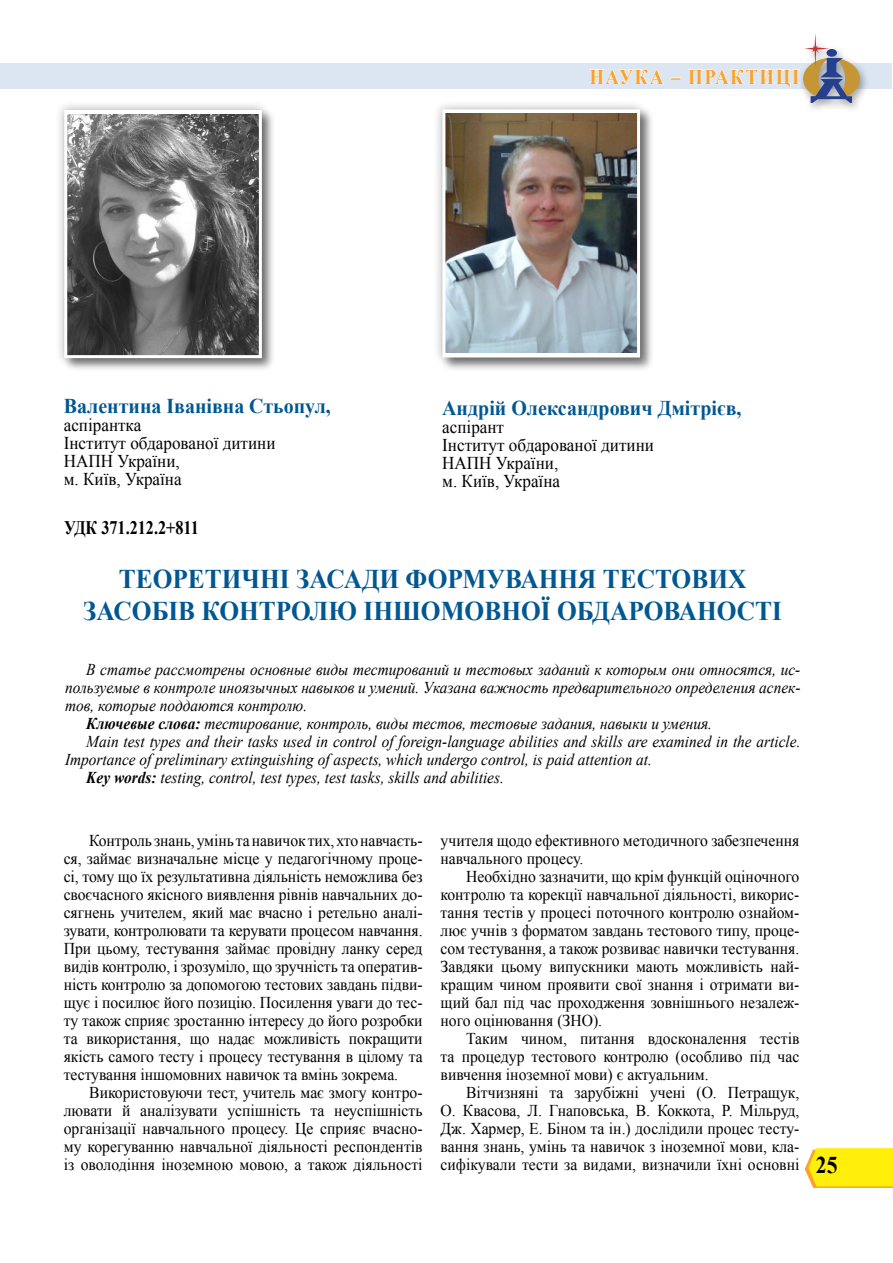
<style>
.page{position:relative;width:893px;height:1263px;background:#fff}
.page>*{position:absolute;margin:0;border:0;box-sizing:border-box;transform-origin:0 0}
.t1{font:700 27px/31.5px "Times New Roman";color:#005791;text-align:center;scale:.94 1}
.t2{font:700 24px "Times New Roman";color:#000;scale:.9 1}
.t3{font:700 21px "Times New Roman";color:#005791;scale:.95 1}
.t4{font:700 21px "Times New Roman";color:#faa22a;scale:.9 1}
.t5{font:700 19.05px "Times New Roman";color:#000;scale:.85 1}
.t6{font:18px/18px "Times New Roman";color:#000;scale:.95 1}
.t7{font:16.5px/18px "Times New Roman";color:#000;text-align:justify;scale:.95 1}
.t8{font:italic 16.5px "Times New Roman";color:#000;scale:.93 1}
.s1{font-weight:700}
</style>
<div class="page">
<div style="left:0;top:63px;width:891px;height:26px;background:#dce6f2"></div>
<svg style="left:805px;top:1148px;width:88px;height:40px"></svg>
<div style="left:797px;top:31px;width:73px;height:83px;background:#000;opacity:.37"></div>
<svg style="left:589px;top:69px;width:75px;height:16px"></svg>
<svg style="left:671px;top:78px;width:10px;height:2px"></svg>
<svg style="left:688px;top:33px;width:172px;height:69px"></svg>
<div style="left:62px;top:108px;width:214px;height:264px;background:#000;opacity:.5"></div>
<div style="left:55px;top:100px;width:217px;height:267px;background:#000;opacity:.3"></div>
<img style="left:68px;top:114px;width:190px;height:240px">
<div style="left:64px;top:110px;width:198px;height:248px;border:3px solid #fff"></div>
<div style="left:440px;top:107px;width:214px;height:265px;background:#f2f2f2"></div>
<div style="left:433px;top:100px;width:217px;height:267px;background:#000;opacity:.3"></div>
<img style="left:446px;top:114px;width:190px;height:238px">
<div style="left:442px;top:109px;width:198px;height:248px;border:3px solid #fff"></div>
<p class="t4" style="left:589px;top:62px;width:35px">Наука</p>
<p class="t4" style="left:671px;top:62px;width:36px">– практиці</p>
<p class="t3" style="left:64px;top:391px;width:283px">Валентина Іванівна Стьопул,</p>
<p class="t6" style="left:64px;top:415px;width:224px">аспірантка<br>Інститут обдарованої дитини<br>НАПН України,<br>м. Київ, Україна</p>
<p class="t5" style="left:64px;top:515px;width:160px">УДК 371.212.2+811</p>
<p class="t3" style="left:442px;top:393px;width:317px">Андрій Олександрович Дмітрієв,</p>
<p class="t6" style="left:442px;top:417px;width:224px">аспірант<br>Інститут обдарованої дитини<br>НАПН України,<br>м. Київ, Україна</p>
<h1 class="t1" style="left:83px;top:563px;width:745px">ТЕОРЕТИЧНІ ЗАСАДИ ФОРМУВАННЯ ТЕСТОВИХ<br>ЗАСОБІВ КОНТРОЛЮ ІНШОМОВНОЇ ОБДАРОВАНОСТІ</h1>
<p class="t8" style="left:86px;top:658px;width:769px">В статье рассмотрены основные виды тестирований и тестовых заданий к которым они относятся, ис-</p>
<p class="t8" style="left:65px;top:676px;width:792px">пользуемые в контроле иноязычных навыков и умений. Указана важность предварительного определения аспек-</p>
<p class="t8" style="left:65px;top:694px;width:262px">тов, которые поддаются контролю.</p>
<p class="t8" style="left:86px;top:712px;width:674px"><span class="s1">Ключевые слова:</span> тестирование, контроль, виды тестов, тестовые задания, навыки и умения.</p>
<p class="t8" style="left:86px;top:730px;width:769px">Main test types and their tasks used in control of foreign-language abilities and skills are examined in the article.</p>
<p class="t8" style="left:65px;top:748px;width:633px">Importance of preliminary extinguishing of aspects, which undergo control, is paid attention at.</p>
<p class="t8" style="left:86px;top:766px;width:451px"><span class="s1">Key words:</span> testing, control, test types, test tasks, skills and abilities.</p>
<p class="t7" style="left:64px;top:831px;width:379px;text-indent:26px">Контроль знань, умінь та навичок тих, хто навчаєть&shy;ся, займає визначальне місце у педагогічному проце&shy;сі, тому що їх результативна діяльність неможлива без своєчасного якісного виявлення рівнів навчальних до&shy;сягнень учителем, який має вчасно і ретельно аналі&shy;зувати, контролювати та керувати процесом навчання.<br>При цьому, тестування займає провідну ланку серед видів контролю, і зрозуміло, що зручність та оператив&shy;ність контролю за допомогою тестових завдань підви&shy;щує і посилює його позицію. Посилення уваги до тес&shy;ту також сприяє зростанню інтересу до його розробки та використання, що надає можливість покращити якість самого тесту і процесу тестування в цілому та тестування іншомовних навичок та вмінь зокрема.</p>
<p class="t7" style="left:64px;top:1083px;width:379px;text-indent:26px">Використовуючи тест, учитель має змогу контро&shy;лювати й аналізувати успішність та неуспішність організації навчального процесу. Це сприяє вчасно&shy;му корегуванню навчальної діяльності респондентів із оволодіння іноземною мовою, а також діяльності</p>
<p class="t7" style="left:441px;top:831px;width:379px">учителя щодо ефективного методичного забезпечення навчального процесу.</p>
<p class="t7" style="left:441px;top:867px;width:379px;text-indent:26px">Необхідно зазначити, що крім функцій оціночного контролю та корекції навчальної діяльності, викорис&shy;тання тестів у процесі поточного контролю ознайом&shy;лює учнів з форматом завдань тестового типу, проце&shy;сом тестування, а також розвиває навички тестування.<br>Завдяки цьому випускники мають можливість най&shy;кращим чином проявити свої знання і отримати ви&shy;щий бал під час проходження зовнішнього незалеж&shy;ного оцінювання (ЗНО).</p>
<p class="t7" style="left:441px;top:1029px;width:379px;text-indent:26px">Таким чином, питання вдосконалення тестів та процедур тестового контролю (особливо під час вивчення іноземної мови) є актуальним.</p>
<p class="t7" style="left:441px;top:1083px;width:379px;text-indent:26px">Вітчизняні та зарубіжні учені (О. Петращук, О. Квасова, Л. Гнаповська, В. Коккота, Р. Мільруд, Дж. Хармер, Е. Біном та ін.) дослідили процес тесту&shy;вання знань, умінь та навичок з іноземної мови, кла&shy;сифікували тести за видами, визначили їхні основні</p>
<h2 class="t2" style="left:816px;top:1148px;width:26px">25</h2>
</div>
